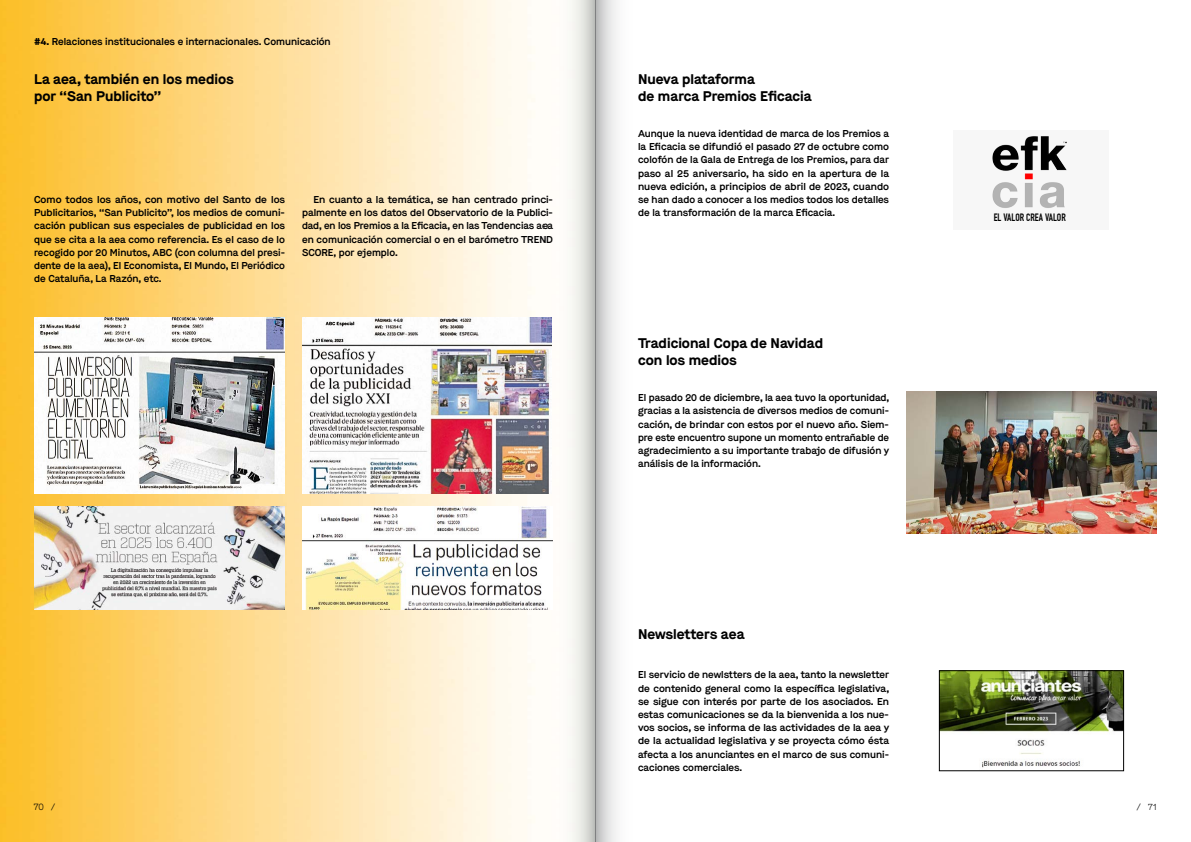
<style>
.page{position:relative;width:1191px;height:842px;background:#fff}
.page>*{position:absolute;margin:0;border:0;box-sizing:border-box;transform-origin:0 0}
.t1{font:700 14px/17px "Maison";color:#000}
.t2{font:10.4px "DIN Engschrift Std";color:#000}
.t3{font:600 10px/13.2px "Maison";color:#000;text-align:justify}
.t4{font:300 9px "Maison";color:#000}
.s1{font-weight:700}
</style>
<div class="page">
<img style="left:0;top:0;width:544px;height:842px">
<img style="left:34px;top:317px;width:251px;height:176px">
<img style="left:302px;top:317px;width:242px;height:176px">
<img style="left:34px;top:507px;width:251px;height:102px">
<img style="left:302px;top:507px;width:242px;height:102px">
<div style="left:952px;top:130px;width:156px;height:99px;background:#f7f7f7"></div>
<img style="left:992px;top:136px;width:75px;height:72px">
<img style="left:941px;top:673px;width:180px;height:95px">
<img style="left:906px;top:392px;width:250px;height:141px">
<svg style="left:544px;top:0;width:51px;height:842px"></svg>
<svg style="left:595px;top:0;width:22px;height:842px"></svg>
<p class="t3" style="left:34px;top:34px;width:298px"><span class="s1">#4.</span> Relaciones institucionales e internacionales. Comunicación</p>
<h1 class="t1" style="left:34px;top:70px;width:201px">La aea, también en los medios por “San Publicito”</h1>
<p class="t3" style="left:34px;top:193px;width:252px">Como todos los años, con motivo del Santo de los Publicitarios, “San Publicito”, los medios de comuni&shy;cación publican sus especiales de publicidad en los que se cita a la aea como referencia. Es el caso de lo recogido por 20 Minutos, ABC (con columna del presi&shy;dente de la aea), El Economista, El Mundo, El Periódico de Cataluña, La Razón, etc.</p>
<p class="t3" style="left:302px;top:193px;width:253px;text-indent:11px">En cuanto a la temática, se han centrado princi&shy;palmente en los datos del Observatorio de la Publici&shy;dad, en los Premios a la Eficacia, en las Tendencias aea en comunicación comercial o en el barómetro TREND SCORE, por ejemplo.</p>
<p class="t4" style="left:34px;top:801px;width:24px">70 /</p>
<h1 class="t1" style="left:638px;top:70px;width:175px">Nueva plataforma<br>de marca Premios Eficacia</h1>
<p class="t3" style="left:638px;top:127px;width:253px">Aunque la nueva identidad de marca de los Premios a la Eficacia se difundió el pasado 27 de octubre como colofón de la Gala de Entrega de los Premios, para dar paso al 25 aniversario, ha sido en la apertura de la nueva edición, a principios de abril de 2023, cuando se han dado a conocer a los medios todos los detalles de la transformación de la marca Eficacia.</p>
<h1 class="t1" style="left:638px;top:334px;width:187px">Tradicional Copa de Navidad con los medios</h1>
<p class="t3" style="left:638px;top:391px;width:253px">El pasado 20 de diciembre, la aea tuvo la oportunidad, gracias a la asistencia de diversos medios de comuni&shy;cación, de brindar con estos por el nuevo año. Siem&shy;pre este encuentro supone un momento entrañable de agradecimiento a su importante trabajo de difusión y análisis de la información.</p>
<h1 class="t1" style="left:638px;top:625px;width:108px">Newsletters aea</h1>
<p class="t3" style="left:638px;top:668px;width:253px">El servicio de newlstters de la aea, tanto la newsletter de contenido general como la específica legislativa, se sigue con interés por parte de los asociados. En estas comunicaciones se da la bienvenida a los nue&shy;vos socios, se informa de las actividades de la aea y de la actualidad legislativa y se proyecta cómo ésta afecta a los anunciantes en el marco de sus comuni&shy;caciones comerciales.</p>
<p class="t2" style="left:993px;top:211px;width:74px">EL VALOR CREA VALOR</p>
<p class="t4" style="left:1136px;top:801px;width:22px">/ 71</p>
</div>
